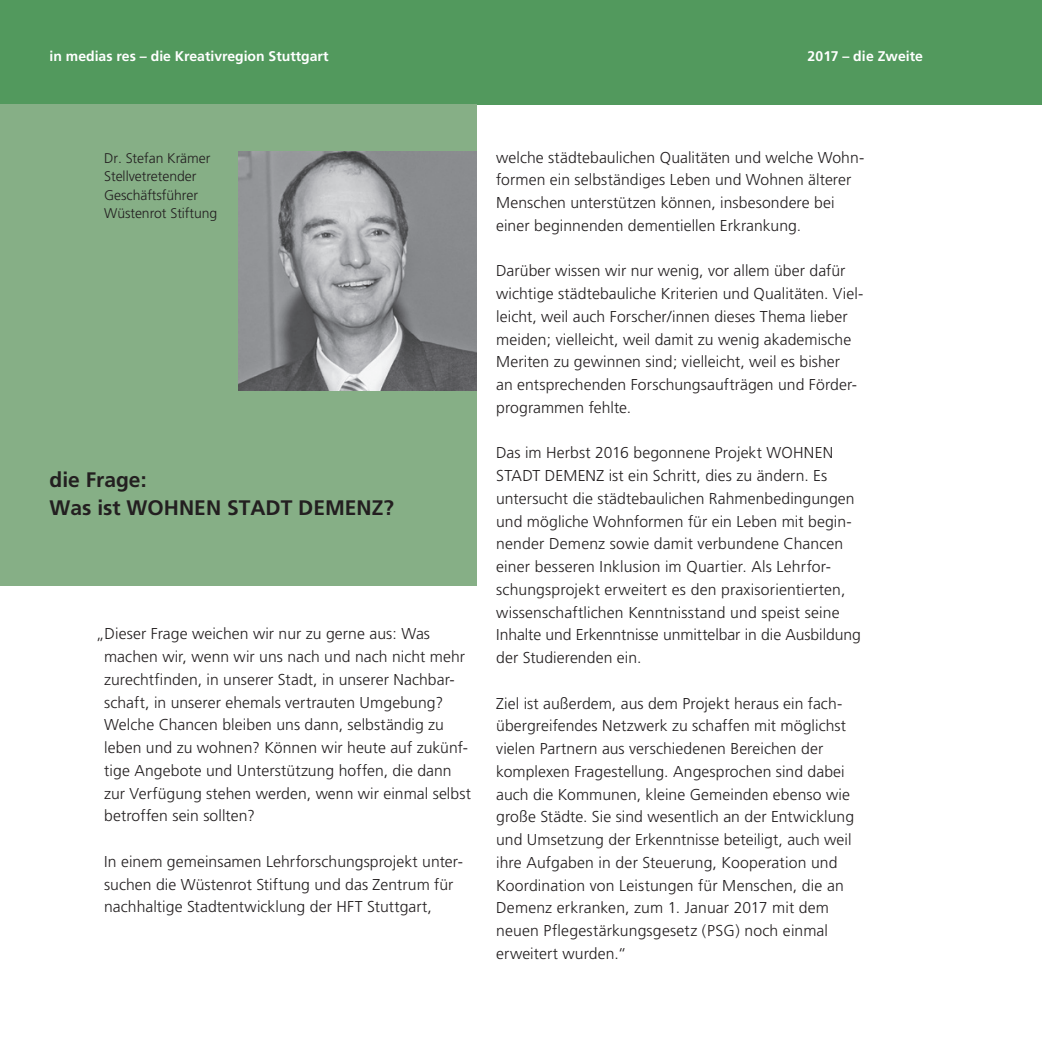
<style>
.page{position:relative;width:1042px;height:1042px;background:#fff}
.page>*{position:absolute;margin:0;border:0;box-sizing:border-box;transform-origin:0 0}
.t1{font:700 21px/28px "Frutiger";color:#231f20}
.t2{font:300 15.75px/22.8px "Frutiger";letter-spacing:.005em;color:#231f20}
.t3{font:300 14px/18.4px "Frutiger";letter-spacing:-.005em;color:#231f20}
.t4{font:700 14px "Frutiger";color:#fff}
.s1{color:#fff}
</style>
<div class="page">
<div style="left:0;top:0;width:1042px;height:105px;background:#52995d"></div>
<div style="left:0;top:105px;width:476px;height:481px;background:#86af86"></div>
<img style="left:238px;top:151px;width:238px;height:239px">
<p class="t4" style="left:50px;top:47px;width:280px">in medias res – die Kreativregion Stuttgart</p>
<p class="t4" style="left:807px;top:47px;width:117px">2017 – die Zweite</p>
<p class="t3" style="left:104px;top:149px;width:115px">Dr. Stefan Krämer<br>Stellvetretender<br>Geschäftsführer<br>Wüstenrot Stiftung</p>
<h1 class="t1" style="left:50px;top:465px;width:346px">die Frage:<br>Was ist WOHNEN STADT DEMENZ?</h1>
<p class="t2" style="left:104px;top:623px;width:368px;text-indent:-8px">„<span class="s1">i</span>Dieser Frage weichen wir nur zu gerne aus: Was machen wir, wenn wir uns nach und nach nicht mehr zurechtfinden, in unserer Stadt, in unserer Nachbar&shy;schaft, in unserer ehemals vertrauten Umgebung?<br>Welche Chancen bleiben uns dann, selbständig zu leben und zu wohnen? Können wir heute auf zukünf&shy;tige Angebote und Unterstützung hoffen, die dann zur Verfügung stehen werden, wenn wir einmal selbst betroffen sein sollten?</p>
<p class="t2" style="left:104px;top:850px;width:360px">In einem gemeinsamen Lehrforschungsprojekt unter&shy;suchen die Wüstenrot Stiftung und das Zentrum für nachhaltige Stadtentwicklung der HFT Stuttgart,</p>
<p class="t2" style="left:496px;top:146px;width:370px">welche städtebaulichen Qualitäten und welche Wohn&shy;formen ein selbständiges Leben und Wohnen älterer Menschen unterstützen können, insbesondere bei einer beginnenden dementiellen Erkrankung.</p>
<p class="t2" style="left:496px;top:260px;width:369px">Darüber wissen wir nur wenig, vor allem über dafür wichtige städtebauliche Kriterien und Qualitäten. Viel&shy;leicht, weil auch Forscher/innen dieses Thema lieber meiden; vielleicht, weil damit zu wenig akademische Meriten zu gewinnen sind; vielleicht, weil es bisher<br>an entsprechenden Forschungsaufträgen und Förder&shy;programmen fehlte.</p>
<p class="t2" style="left:496px;top:442px;width:366px">Das im Herbst 2016 begonnene Projekt WOHNEN STADT DEMENZ ist ein Schritt, dies zu ändern. Es untersucht die städtebaulichen Rahmenbedingungen und mögliche Wohnformen für ein Leben mit begin&shy;nender Demenz sowie damit verbundene Chancen einer besseren Inklusion im Quartier. Als Lehrfor&shy;schungsprojekt erweitert es den praxisorientierten, wissenschaftlichen Kenntnisstand und speist seine Inhalte und Erkenntnisse unmittelbar in die Ausbildung der Studierenden ein.</p>
<p class="t2" style="left:496px;top:692px;width:359px">Ziel ist außerdem, aus dem Projekt heraus ein fach&shy;übergreifendes Netzwerk zu schaffen mit möglichst vielen Partnern aus verschiedenen Bereichen der komplexen Fragestellung. Angesprochen sind dabei auch die Kommunen, kleine Gemeinden ebenso wie große Städte. Sie sind wesentlich an der Entwicklung und Umsetzung der Erkenntnisse beteiligt, auch weil ihre Aufgaben in der Steuerung, Kooperation und Koordination von Leistungen für Menschen, die an Demenz erkranken, zum 1. Januar 2017 mit dem neuen Pflegestärkungsgesetz (PSG) noch einmal erweitert wurden.“</p>
</div>
